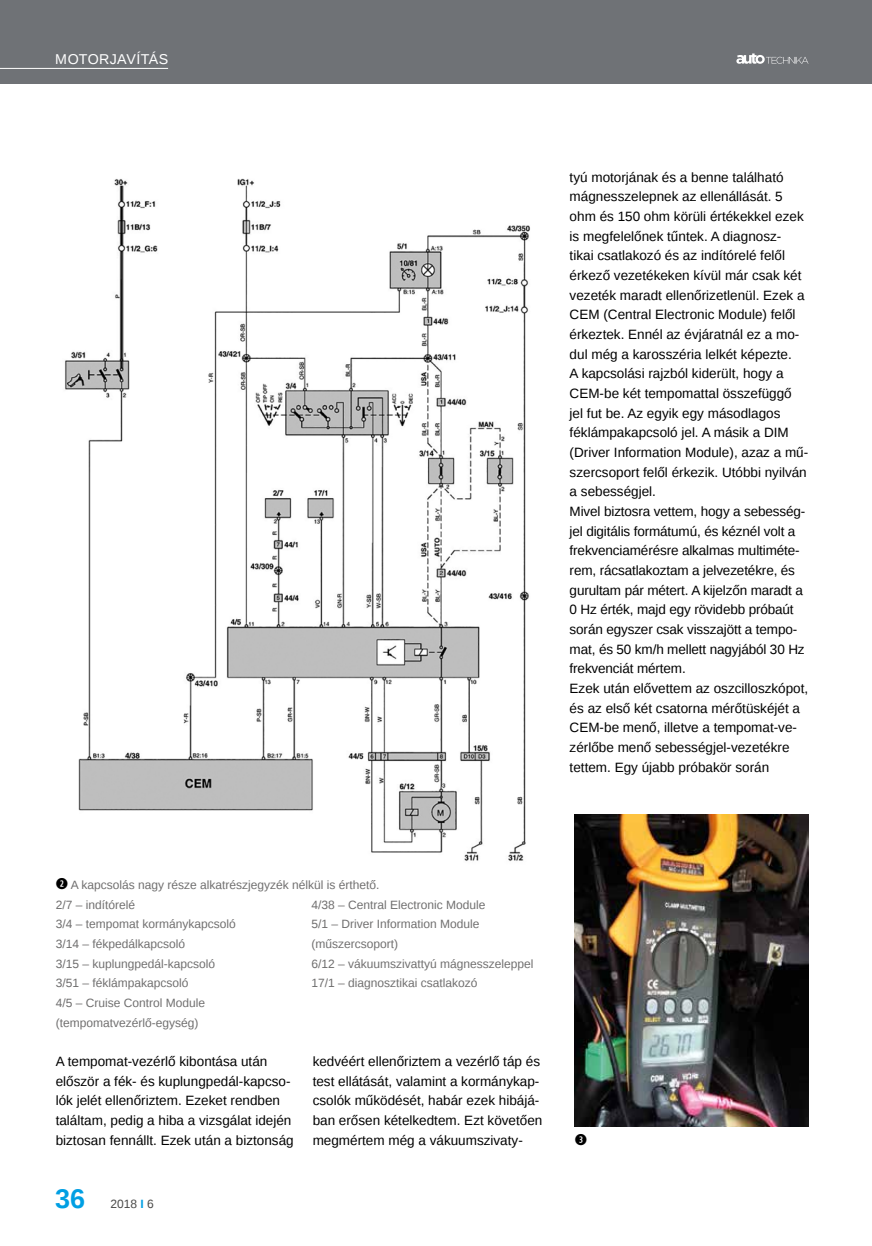
<style>
.page{position:relative;width:872px;height:1246px;background:#fff}
.page>*{position:absolute;margin:0;border:0;box-sizing:border-box;transform-origin:0 0}
.t1{font:700 27px "Liberation Sans";color:#009fe3}
.t2{font:15px "Combi Numerals Ltd";color:#000}
.t3{font:14.25px "Liberation Sans";letter-spacing:.02em;color:#fff}
.t4{font:13.5px/19.6px "Liberation Sans";color:#000}
.t5{font:12px/19.6px "Liberation Sans";color:#706f6f}
.t6{font:12px "Liberation Sans";color:#4a4a49}
.s1{font-family:"Combi Numerals Ltd";font-size:15px;color:#000}
.s2{font-weight:700;color:#009fe3}
</style>
<div class="page">
<div style="left:0;top:0;width:872px;height:83px;background:#6f7276"></div>
<hr style="left:0;top:68px;width:168px;height:1px;background:#fff">
<svg style="left:736px;top:53px;width:72px;height:11px"></svg>
<img style="left:65px;top:178px;width:465px;height:683px">
<img style="left:574px;top:814px;width:234px;height:312px">
<p class="t3" style="left:55px;top:51px;width:115px">MOTORJAVÍTÁS</p>
<p class="t4" style="left:569px;top:168px;width:240px">tyú motorjának és a benne található mágnesszelepnek az ellenállását. 5 ohm és 150 ohm körüli értékekkel ezek is megfelelőnek tűntek. A diagnosz&shy;tikai csatlakozó és az indítórelé felől érkező vezetékeken kívül már csak két vezeték maradt ellenőrizetlenül. Ezek a CEM (Central Electronic Module) felől érkeztek. Ennél az évjáratnál ez a mo&shy;dul még a karosszéria lelkét képezte.<br>A kapcsolási rajzból kiderült, hogy a CEM-be két tempomattal összefüggő jel fut be. Az egyik egy másodlagos féklámpakapcsoló jel. A másik a DIM (Driver Information Module), azaz a mű&shy;szercsoport felől érkezik. Utóbbi nyilván a sebességjel.<br>Mivel biztosra vettem, hogy a sebesség&shy;jel digitális formátumú, és kéznél volt a frekvenciamérésre alkalmas multiméte&shy;rem, rácsatlakoztam a jelvezetékre, és gurultam pár métert. A kijelzőn maradt a 0 Hz érték, majd egy rövidebb próbaút során egyszer csak visszajött a tempo&shy;mat, és 50 km/h mellett nagyjából 30 Hz frekvenciát mértem.<br>Ezek után elővettem az oszcilloszkópot, és az első két csatorna mérőtüskéjét a CEM-be menő, illetve a tempomat-ve&shy;zérlőbe menő sebességjel-vezetékre tettem. Egy újabb próbakör során</p>
<p class="t5" style="left:56px;top:876px;width:325px"><span class="s1">➋</span> A kapcsolás nagy része alkatrészjegyzék nélkül is érthető.<br>2/7 – indítórelé<br>3/4 – tempomat kormánykapcsoló<br>3/14 – fékpedálkapcsoló<br>3/15 – kuplungpedál-kapcsoló<br>3/51 – féklámpakapcsoló<br>4/5 – Cruise Control Module<br>(tempomatvezérlő-egység)</p>
<p class="t5" style="left:311px;top:895px;width:224px">4/38 – Central Electronic Module<br>5/1 – Driver Information Module (műszercsoport)<br>6/12 – vákuumszivattyú mágnesszeleppel<br>17/1 – diagnosztikai csatlakozó</p>
<p class="t4" style="left:56px;top:1052px;width:239px">A tempomat-vezérlő kibontása után először a fék- és kuplungpedál-kapcso&shy;lók jelét ellenőriztem. Ezeket rendben találtam, pedig a hiba a vizsgálat idején biztosan fennállt. Ezek után a biztonság</p>
<p class="t4" style="left:313px;top:1052px;width:231px">kedvéért ellenőriztem a vezérlő táp és test ellátását, valamint a kormánykap&shy;csolók működését, habár ezek hibájá&shy;ban erősen kételkedtem. Ezt követően megmértem még a vákuumszivat -</p>
<h1 class="t1" style="left:55px;top:1180px;width:32px">36</h1>
<p class="t6" style="left:110px;top:1197px;width:45px">2018 <span class="s2">I</span> 6</p>
<p class="t2" style="left:574px;top:1131px;width:14px">➌</p>
</div>
